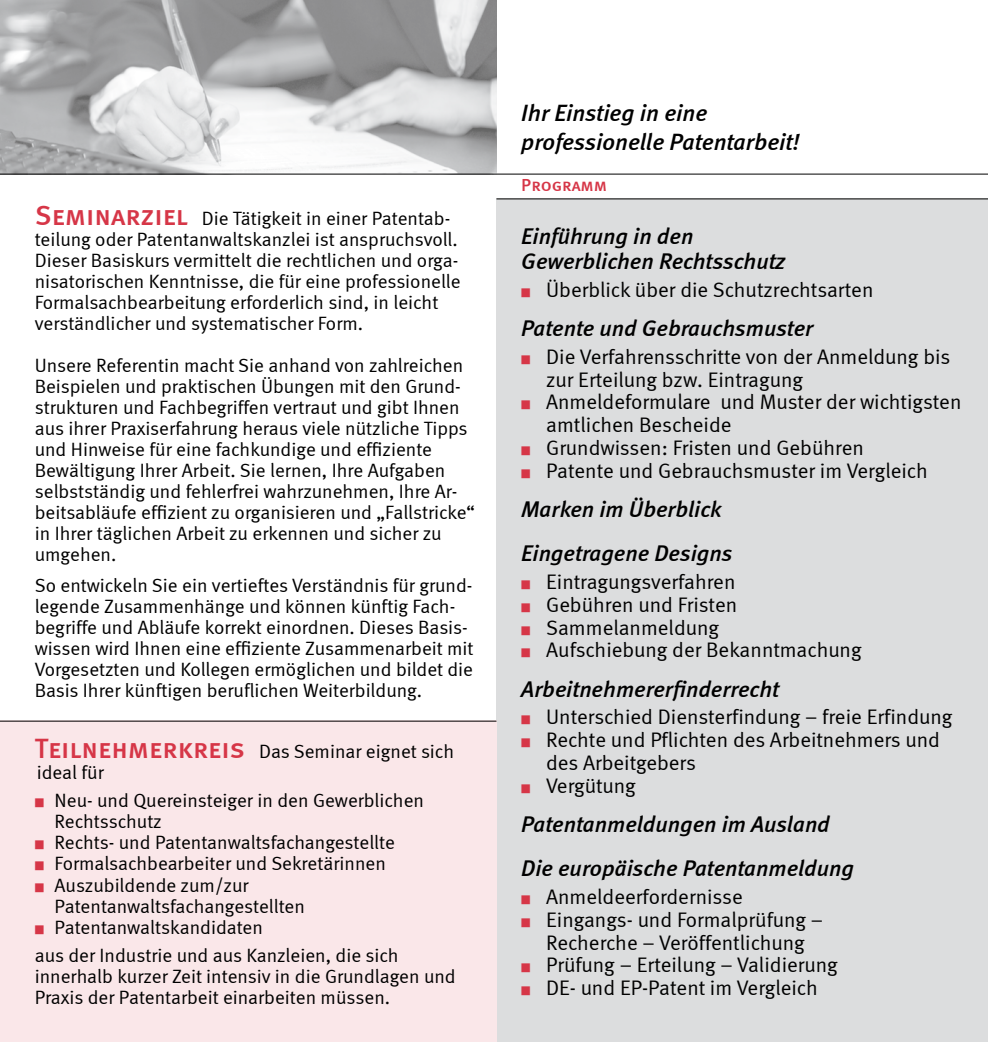
<style>
.page{position:relative;width:988px;height:1042px;background:#fff}
.page>*{position:absolute;margin:0;border:0;box-sizing:border-box;transform-origin:0 0}
.t1{font:italic 23.62px/28.3px "Meta Medium LF";color:#000}
.t2{font:italic 22.75px/44.3px "Meta Medium LF";color:#000}
.t3{font:21px/22.8px "Meta Normal LF";color:#000}
.t4{font:19.25px/21px "Meta Normal LF";color:#000}
.t5{font:17.5px "Meta Medium LF Caps";color:#d63647}
.s1{font-family:"Meta Medium LF Caps";font-size:28px;color:#d63647}
.s2{color:#d63647}
</style>
<div class="page">
<div style="left:496px;top:198px;width:491px;height:844px;background:#dcddde"></div>
<img style="left:0;top:0;width:496px;height:174px">
<hr style="left:0;top:174px;width:987px;height:1px;background:#000">
<div style="left:0;top:721px;width:496px;height:321px;background:#fae7e9"></div>
<hr style="left:0;top:721px;width:496px;height:1px;background:#000">
<hr style="left:496px;top:198px;width:491px;height:1px;background:#000">
<p class="t4" style="left:35px;top:207px;width:427px"><span class="s1">Seminarziel</span> Die Tätigkeit in einer Patentab&shy;teilung oder Patentanwaltskanzlei ist anspruchsvoll.<br>Dieser Basiskurs vermittelt die rechtlichen und orga&shy;nisatorischen Kenntnisse, die für eine professionelle Formalsachbearbeitung erforderlich sind, in leicht verständlicher und systematischer Form.</p>
<p class="t4" style="left:35px;top:354px;width:441px">Unsere Referentin macht Sie anhand von zahlreichen Beispielen und praktischen Übungen mit den Grund&shy;strukturen und Fachbegriffen vertraut und gibt Ihnen aus ihrer Praxiserfahrung heraus viele nützliche Tipps und Hinweise für eine fachkundige und effiziente Bewältigung Ihrer Arbeit. Sie lernen, Ihre Aufgaben selbstständig und fehlerfrei wahrzunehmen, Ihre Ar&shy;beitsabläufe effizient zu organisieren und „Fallstricke“ in Ihrer täglichen Arbeit zu erkennen und sicher zu umgehen.</p>
<p class="t4" style="left:35px;top:575px;width:440px">So entwickeln Sie ein vertieftes Verständnis für grund&shy;legende Zusammenhänge und können künftig Fach&shy;begriffe und Abläufe korrekt einordnen. Dieses Basis&shy;wissen wird Ihnen eine effiziente Zusammenarbeit mit Vorgesetzten und Kollegen ermöglichen und bildet die Basis Ihrer künftigen beruflichen Weiterbildung.</p>
<p class="t4" style="left:35px;top:741px;width:420px"><span class="s1">Teilnehmerkreis</span> Das Seminar eignet sich ideal für</p>
<p class="t4" style="left:55px;top:790px;width:371px;text-indent:-20px"><span class="s2">■</span> Neu- und Quereinsteiger in den Gewerblichen<br>Rechtsschutz</p>
<p class="t4" style="left:35px;top:832px;width:361px"><span class="s2">■</span> Rechts- und Patentanwaltsfachangestellte</p>
<p class="t4" style="left:35px;top:853px;width:352px"><span class="s2">■</span> Formalsachbearbeiter und Sekretärinnen</p>
<p class="t4" style="left:55px;top:874px;width:252px;text-indent:-20px"><span class="s2">■</span> Auszubildende zum/zur<br>Patentanwaltsfachangestellten</p>
<p class="t4" style="left:35px;top:912px;width:365px;line-height:28px"><span class="s2">■</span> Patentanwaltskandidaten<br>aus der Industrie und aus Kanzleien, die sich</p>
<p class="t4" style="left:35px;top:965px;width:422px">innerhalb kurzer Zeit intensiv in die Grundlagen und<br>Praxis der Patentarbeit einarbeiten müssen.</p>
<p class="t1" style="left:521px;top:99px;width:280px">Ihr Einstieg in eine professionelle Patentarbeit!</p>
<p class="t5" style="left:521px;top:175px;width:87px">Programm</p>
<p class="t2" style="left:521px;top:224px;width:265px;line-height:24.5px">Einführung in den<br>Gewerblichen Rechtsschutz</p>
<p class="t3" style="left:521px;top:278px;width:353px"><span class="s2">■</span> Überblick über die Schutzrechtsarten</p>
<p class="t2" style="left:521px;top:306px;width:293px">Patente und Gebrauchsmuster</p>
<p class="t3" style="left:546px;top:345px;width:405px;text-indent:-25px"><span class="s2">■</span> Die Verfahrensschritte von der Anmeldung bis zur Erteilung bzw. Eintragung</p>
<p class="t3" style="left:546px;top:390px;width:417px;text-indent:-25px"><span class="s2">■</span> Anmeldeformulare und Muster der wichtigsten amtlichen Bescheide</p>
<p class="t3" style="left:521px;top:436px;width:344px"><span class="s2">■</span> Grundwissen: Fristen und Gebühren</p>
<p class="t3" style="left:521px;top:459px;width:408px"><span class="s2">■</span> Patente und Gebrauchsmuster im Vergleich</p>
<p class="t2" style="left:521px;top:486px;width:212px">Marken im Überblick<br>Eingetragene Designs</p>
<p class="t3" style="left:521px;top:570px;width:216px"><span class="s2">■</span> Eintragungsverfahren</p>
<p class="t3" style="left:521px;top:593px;width:217px"><span class="s2">■</span> Gebühren und Fristen</p>
<p class="t3" style="left:521px;top:616px;width:199px"><span class="s2">■</span> Sammelanmeldung</p>
<p class="t3" style="left:521px;top:638px;width:342px"><span class="s2">■</span> Aufschiebung der Bekanntmachung</p>
<p class="t2" style="left:521px;top:666px;width:259px">Arbeitnehmererfinderrecht</p>
<p class="t3" style="left:521px;top:705px;width:432px"><span class="s2">■</span> Unterschied Diensterfindung − freie Erfindung</p>
<p class="t3" style="left:546px;top:728px;width:395px;text-indent:-25px"><span class="s2">■</span> Rechte und Pflichten des Arbeitnehmers und des Arbeitgebers</p>
<p class="t3" style="left:521px;top:774px;width:116px"><span class="s2">■</span> Vergütung</p>
<p class="t2" style="left:521px;top:802px;width:334px">Patentanmeldungen im Ausland<br>Die europäische Patentanmeldung</p>
<p class="t3" style="left:521px;top:885px;width:223px"><span class="s2">■</span> Anmeldeerfordernisse</p>
<p class="t3" style="left:521px;top:908px;width:303px;text-align:center"><span class="s2">■</span> Eingangs- und Formalprüfung −<br>Recherche − Veröffentlichung</p>
<p class="t3" style="left:521px;top:953px;width:318px"><span class="s2">■</span> Prüfung − Erteilung − Validierung</p>
<p class="t3" style="left:521px;top:976px;width:298px"><span class="s2">■</span> DE- und EP-Patent im Vergleich</p>
</div>
